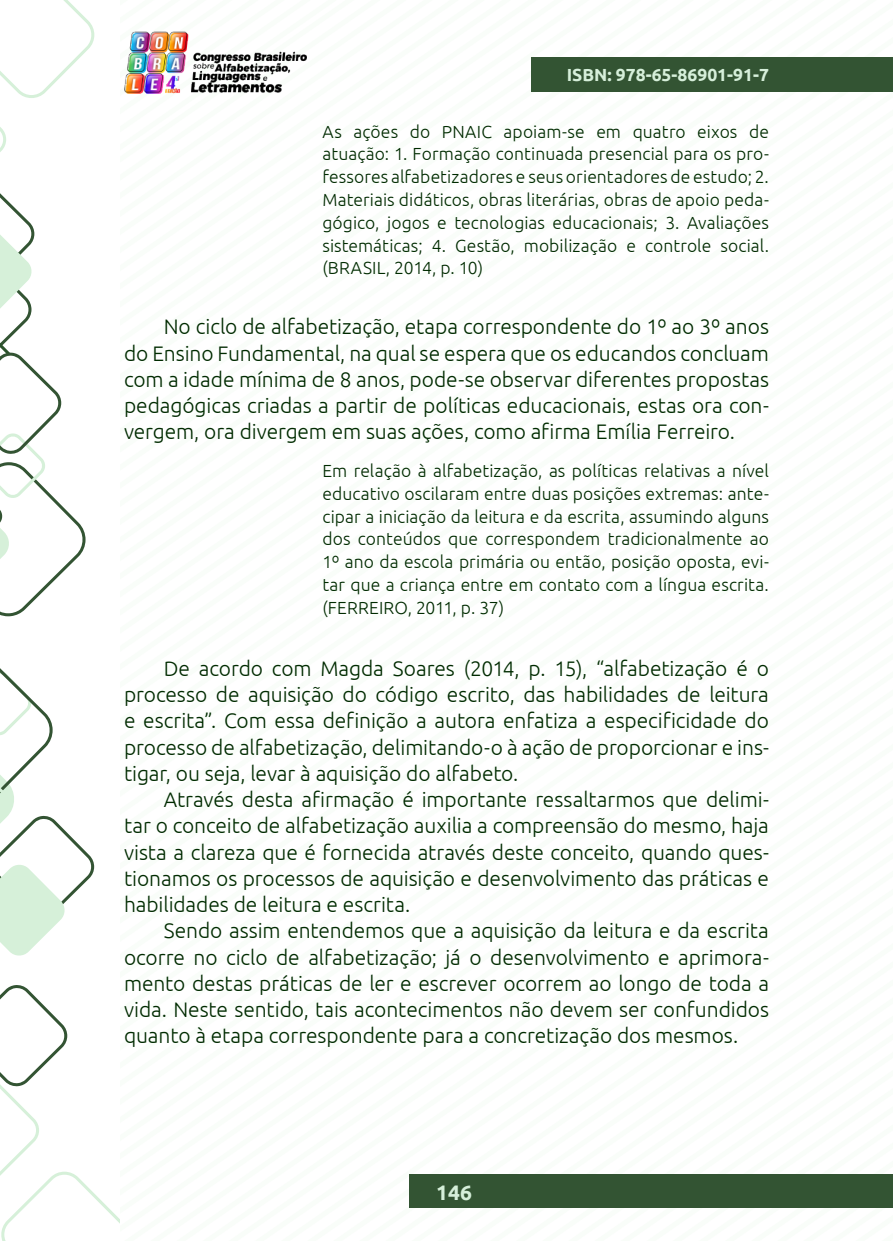
<style>
.page{position:relative;width:893px;height:1241px;background:#fff}
.page>*{position:absolute;margin:0;border:0;box-sizing:border-box;transform-origin:0 0}
._8_CORPO{font:300 21px/26.2px "Ubuntu";letter-spacing:-.005em;color:#002b00;text-align:justify}
.t1{font:700 21px "Ubuntu";color:#d6efda}
._12_CITACAO{font:300 17.5px/22.8px "Ubuntu";letter-spacing:.005em;color:#002b00;text-align:justify}
.t2{font:700 17.5px "Ubuntu";color:#d6efda}
</style>
<div class="page">
<img style="left:124px;top:31px;width:182px;height:62px">
<div style="left:532px;top:57px;width:361px;height:35px;background:#335433"></div>
<div style="left:410px;top:1174px;width:483px;height:33px;background:#335433"></div>
<svg style="left:0;top:985px;width:119px;height:255px"></svg>
<svg style="left:0;top:0;width:94px;height:616px"></svg>
<svg style="left:0;top:668px;width:94px;height:288px"></svg>
<p class="t2" style="left:567px;top:64px;width:204px">ISBN: 978-65-86901-91-7</p>
<p class="_12_CITACAO" style="left:322px;top:120px;width:448px">As ações do PNAIC apoiam-se em quatro eixos de atuação: 1. Formação continuada presencial para os pro&shy;fessores alfabetizadores e seus orientadores de estudo; 2.<br>Materiais didáticos, obras literárias, obras de apoio peda&shy;gógico, jogos e tecnologias educacionais; 3. Avaliações sistemáticas; 4. Gestão, mobilização e controle social. (BRASIL, 2014, p. 10)</p>
<p class="_8_CORPO" style="left:124px;top:313px;width:646px;text-indent:40px">No ciclo de alfabetização, etapa correspondente do 1º ao 3º anos do Ensino Fundamental, na qual se espera que os educandos concluam com a idade mínima de 8 anos, pode-se observar diferentes propostas pedagógicas criadas a partir de políticas educacionais, estas ora con&shy;vergem, ora divergem em suas ações, como afirma Emília Ferreiro.</p>
<p class="_12_CITACAO" style="left:322px;top:459px;width:448px">Em relação à alfabetização, as políticas relativas a nível educativo oscilaram entre duas posições extremas: ante&shy;cipar a iniciação da leitura e da escrita, assumindo alguns dos conteúdos que correspondem tradicionalmente ao 1º ano da escola primária ou então, posição oposta, evi&shy;tar que a criança entre em contato com a língua escrita. (FERREIRO, 2011, p. 37)</p>
<p class="_8_CORPO" style="left:124px;top:654px;width:646px;text-indent:40px">De acordo com Magda Soares (2014, p. 15), “alfabetização é o processo de aquisição do código escrito, das habilidades de leitura e escrita”. Com essa definição a autora enfatiza a especificidade do processo de alfabetização, delimitando-o à ação de proporcionar e ins&shy;tigar, ou seja, levar à aquisição do alfabeto.</p>
<p class="_8_CORPO" style="left:124px;top:785px;width:646px;text-indent:40px">Através desta afirmação é importante ressaltarmos que delimi&shy;tar o conceito de alfabetização auxilia a compreensão do mesmo, haja vista a clareza que é fornecida através deste conceito, quando ques&shy;tionamos os processos de aquisição e desenvolvimento das práticas e habilidades de leitura e escrita.</p>
<p class="_8_CORPO" style="left:124px;top:917px;width:646px;text-indent:40px">Sendo assim entendemos que a aquisição da leitura e da escrita ocorre no ciclo de alfabetização; já o desenvolvimento e aprimora&shy;mento destas práticas de ler e escrever ocorrem ao longo de toda a vida. Neste sentido, tais acontecimentos não devem ser confundidos quanto à etapa correspondente para a concretização dos mesmos.</p>
<p class="t1" style="left:436px;top:1178px;width:37px">146</p>
</div>
